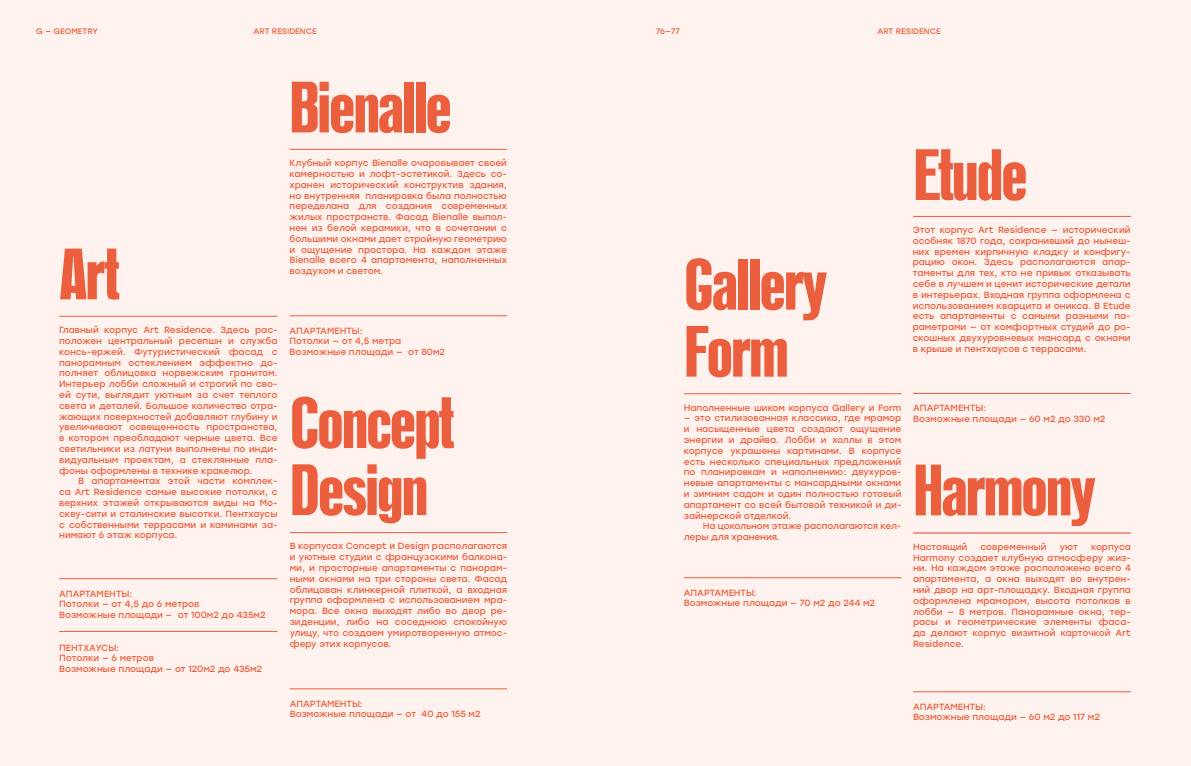
<style>
.page{position:relative;width:1191px;height:766px;background:#fff}
.page>*{position:absolute;margin:0;border:0;box-sizing:border-box;transform-origin:0 0}
.t1{font:72.4px/67px "Reforma Grotesk Bold C";letter-spacing:-.025em;color:#eb5f3e}
.t2{font:9px/10.8px "Stolzl";color:#eb5f3e}
.t3{font:8px "Stolzl";color:#eb5f3e}
</style>
<div class="page">
<div style="left:0;top:0;width:1191px;height:765px;background:#fdf2ed"></div>
<hr style="left:59px;top:578px;width:218px;height:1px;background:#eb5f3e">
<hr style="left:684px;top:577px;width:217px;height:1px;background:#eb5f3e">
<hr style="left:289px;top:315px;width:218px;height:1px;background:#eb5f3e">
<hr style="left:913px;top:393px;width:218px;height:1px;background:#eb5f3e">
<hr style="left:290px;top:688px;width:217px;height:1px;background:#eb5f3e">
<hr style="left:913px;top:691px;width:217px;height:1px;background:#eb5f3e">
<hr style="left:59px;top:315px;width:218px;height:1px;background:#eb5f3e">
<hr style="left:684px;top:393px;width:217px;height:1px;background:#eb5f3e">
<hr style="left:289px;top:149px;width:218px;height:1px;background:#eb5f3e">
<hr style="left:913px;top:216px;width:218px;height:1px;background:#eb5f3e">
<hr style="left:290px;top:532px;width:217px;height:1px;background:#eb5f3e">
<hr style="left:913px;top:532px;width:217px;height:1px;background:#e73c2f">
<hr style="left:59px;top:630px;width:218px;height:1px;background:#eb5f3e">
<p class="t3" style="left:36px;top:26px;width:63px">G — GEOMETRY</p>
<p class="t3" style="left:253px;top:26px;width:65px">ART RESIDENCE</p>
<p class="t3" style="left:656px;top:26px;width:25px">76—77</p>
<p class="t3" style="left:877px;top:26px;width:65px">ART RESIDENCE</p>
<h1 class="t1" style="left:290px;top:73px;width:163px">Bienalle</h1>
<h1 class="t1" style="left:913px;top:140px;width:116px">Etude</h1>
<p class="t2" style="left:289px;top:157px;width:219px;text-align:justify">Клубный корпус Bienalle очаровывает своей камерностью и лофт-эстетикой. Здесь со&shy;хранен исторический конструктив здания, но внутренняя планировка была полностью переделана для создания современных жилых пространств. Фасад Bienalle выпол&shy;нен из белой керамики, что в сочетании с большими окнами дает стройную геометрию и ощущение простора. На каждом этаже Bienalle всего 4 апартамента, наполненных воздухом и светом.</p>
<p class="t2" style="left:912px;top:224px;width:219px;text-align:justify">Этот корпус Art Residence — исторический особняк 1870 года, сохранивший до нынеш&shy;них времен кирпичную кладку и конфигу&shy;рацию окон. Здесь располагаются апар&shy;таменты для тех, кто не привык отказывать себе в лучшем и ценит исторические детали в интерьерах. Входная группа оформлена с использованием кварцита и оникса. В Etude есть апартаменты с самыми разными па&shy;раметрами — от комфортных студий до ро&shy;скошных двухуровневых мансард с окнами в крыше и пентхаусов с террасами.</p>
<h1 class="t1" style="left:59px;top:239px;width:62px">Art</h1>
<h1 class="t1" style="left:684px;top:250px;width:145px">Gallery<br>Form</h1>
<p class="t2" style="left:59px;top:324px;width:220px;text-align:justify">Главный корпус Art Residence. Здесь рас&shy;положен центральный ресепшн и служба консь-ержей. Футуристический фасад с панорамным остеклением эффектно до&shy;полняет облицовка норвежским гранитом.<br>Интерьер лобби сложный и строгий по сво&shy;ей сути, выглядит уютным за счет теплого света и деталей. Большое количество отра&shy;жающих поверхностей добавляют глубину и увеличивают освещенность пространства, в котором преобладают черные цвета. Все светильники из латуни выполнены по инди&shy;видуальным проектам, а стеклянные пла&shy;фоны оформлены в технике кракелюр.</p>
<p class="t2" style="left:59px;top:475px;width:220px;text-align:justify;text-indent:19px">В апартаментах этой части комплек&shy;са Art Residence самые высокие потолки, с верхних этажей открываются виды на Мо&shy;скву-сити и сталинские высотки. Пентхаусы с собственными террасами и каминами за&shy;нимают 6 этаж корпуса.</p>
<p class="t2" style="left:289px;top:324px;width:157px">АПАРТАМЕНТЫ:<br>Потолки — от 4,5 метра<br>Возможные площади — от 80м2</p>
<h1 class="t1" style="left:290px;top:388px;width:166px">Concept<br>Design</h1>
<p class="t2" style="left:684px;top:401px;width:219px">Наполненные шиком корпуса Gallery и Form</p>
<p class="t2" style="left:684px;top:412px;width:219px;text-align:justify">— это стилизованная классика, где мрамор и насыщенные цвета создают ощущение энергии и драйва. Лобби и холлы в этом корпусе украшены картинами. В корпусе есть несколько специальных предложений по планировкам и наполнению: двухуров&shy;невые апартаменты с мансардными окнами и зимним садом и один полностью готовый апартамент со всей бытовой техникой и ди&shy;зайнерской отделкой.</p>
<p class="t2" style="left:684px;top:520px;width:219px;text-indent:19px">На цокольном этаже располагаются кел&shy;леры для хранения.</p>
<p class="t2" style="left:913px;top:402px;width:194px">АПАРТАМЕНТЫ:<br>Возможные площади — 60 м2 до 330 м2</p>
<h1 class="t1" style="left:913px;top:455px;width:184px">Harmony</h1>
<p class="t2" style="left:290px;top:540px;width:219px;text-align:justify">В корпусах Concept и Design располагаются и уютные студии с французскими балкона&shy;ми, и просторные апартаменты с панорам&shy;ными окнами на три стороны света. Фасад облицован клинкерной плиткой, а входная группа оформлена с использованием мра&shy;мора. Все окна выходят либо во двор ре&shy;зиденции, либо на соседнюю спокойную улицу, что создаем умиротворенную атмос&shy;феру этих корпусов.</p>
<p class="t2" style="left:913px;top:540px;width:56px">Настоящий</p>
<p class="t2" style="left:980px;top:540px;width:67px">современный</p>
<p class="t2" style="left:1059px;top:540px;width:20px">уют</p>
<p class="t2" style="left:913px;top:540px;width:219px;text-align:justify;text-indent:178px">корпуса Harmony создает клубную атмосферу жиз&shy;ни. На каждом этаже расположено всего 4 апартамента, а окна выходят во внутрен&shy;ний двор на арт-площадку. Входная группа оформлена мрамором, высота потолков в лобби — 8 метров. Панорамные окна, тер&shy;расы и геометрические элементы фаса&shy;да делают корпус визитной карточкой Art Residence.</p>
<p class="t2" style="left:684px;top:586px;width:193px">АПАРТАМЕНТЫ:<br>Возможные площади — 70 м2 до 244 м2</p>
<p class="t2" style="left:59px;top:587px;width:208px">АПАРТАМЕНТЫ:<br>Потолки — от 4,5 до 6 метров<br>Возможные площади — от 100м2 до 435м2</p>
<p class="t2" style="left:59px;top:641px;width:204px">ПЕНТХАУСЫ:<br>Потолки — 6 метров<br>Возможные площади — от 120м2 до 435м2</p>
<p class="t2" style="left:290px;top:697px;width:192px">АПАРТАМЕНТЫ:<br>Возможные площади — от 40 до 155 м2</p>
<p class="t2" style="left:913px;top:700px;width:188px">АПАРТАМЕНТЫ:<br>Возможные площади — 60 м2 до 117 м2</p>
</div>
